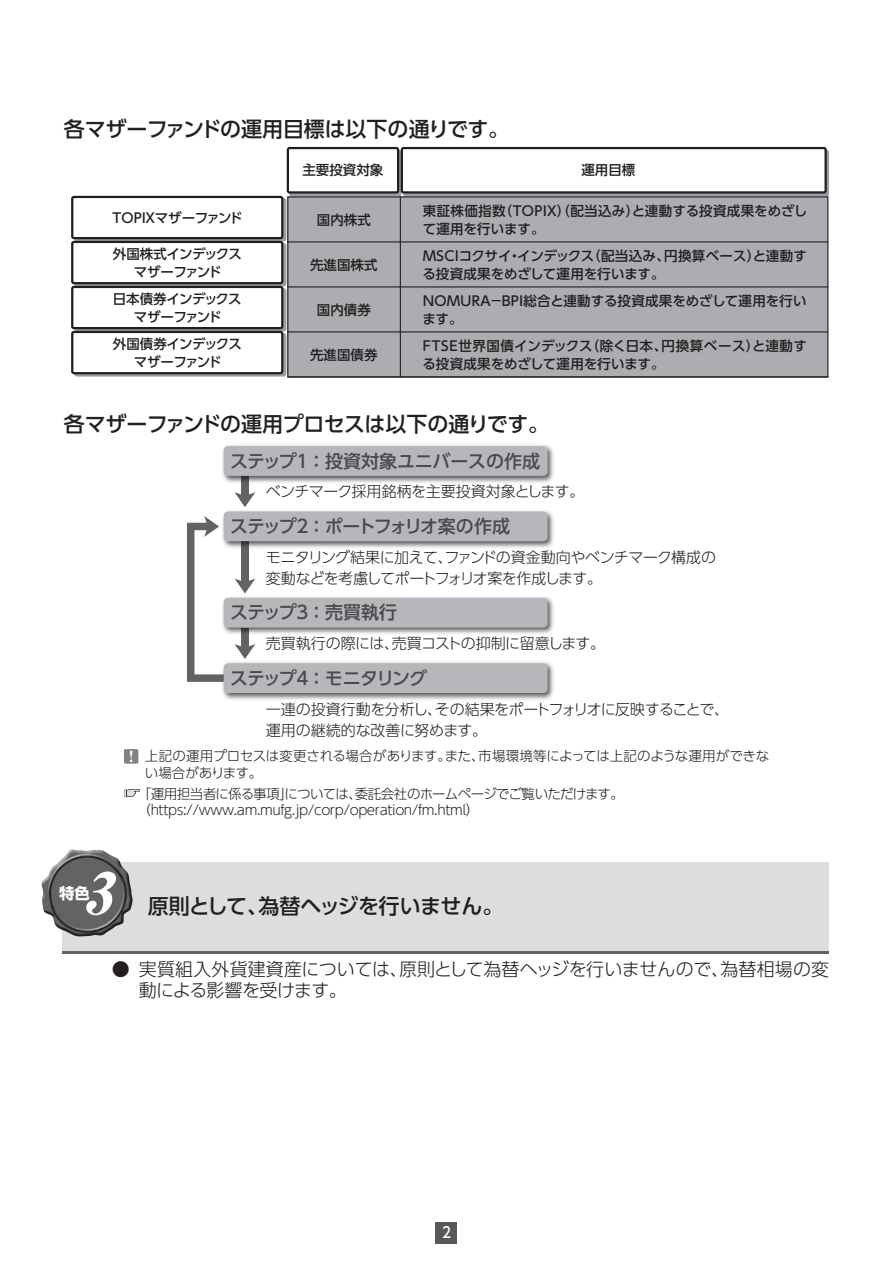
<style>
.page{position:relative;width:893px;height:1263px;background:#fff}
.page>*{position:absolute;margin:0;border:0;box-sizing:border-box;transform-origin:0 0}
.t1{font:italic 58.5px "Midashi Min Pr 5 MA31";color:#fff;scale:1.04 1}
.t2{font:500 21px "UD Shin Go Pro";letter-spacing:-.02em;color:#231f20}
.t3{font:300 18px/21px "UD Shin Go Pro";letter-spacing:-.01em;color:#231f20}
.t4{font:500 18px "UD Shin Go Pro";letter-spacing:-.105em;color:#494a4b}
.t5{font:500 18px "UD Shin Go Pro";letter-spacing:-.01em;color:#494a4b}
.t6{font:500 18px "UD Shin Go Pro";letter-spacing:-.045em;color:#494a4b}
.t7{font:700 15.3px "UD Shin Go Pro";color:#fff}
.t8{font:300 15px/21px "UD Shin Go Pro";letter-spacing:-.03em;color:#231f20}
.t9{font:500 15px "UD Shin Go Pro";color:#fff;scale:.9 1}
.t10{font:500 13.5px/18px "UD Shin Go Pro";letter-spacing:-.005em;color:#231f20}
.t11{font:300 13.5px/16.5px "UD Shin Go Pro";letter-spacing:-.03em;color:#231f20}
.t12{font:300 13.5px/16.5px "UD Shin Go Pro";letter-spacing:-.005em;color:#231f20}
.t13{font:500 13.5px/18px "UD Shin Go Pro";letter-spacing:-.045em;color:#231f20;text-align:center}
.t14{font:500 13.5px "UD Shin Go Pro";letter-spacing:-.165em;color:#231f20}
</style>
<div class="page">
<div style="left:436px;top:1222px;width:21px;height:21px;background:#57585a"></div>
<div style="left:74px;top:198px;width:212px;height:44px;border:2px solid #9b9da0;border-radius:2px"></div>
<div style="left:72px;top:197px;width:210px;height:41px;background:#fff;border-radius:2px"></div>
<div style="left:71px;top:196px;width:212px;height:43px;border:2px solid #231f20;border-radius:2px"></div>
<div style="left:74px;top:243px;width:212px;height:44px;border:2px solid #9b9da0;border-radius:2px"></div>
<div style="left:72px;top:242px;width:210px;height:41px;background:#fff;border-radius:2px"></div>
<div style="left:71px;top:241px;width:212px;height:43px;border:2px solid #231f20;border-radius:2px"></div>
<div style="left:289px;top:150px;width:112px;height:46px;border:2px solid #9b9da0;border-radius:2px"></div>
<div style="left:288px;top:148px;width:110px;height:44px;background:#fff;border-radius:2px"></div>
<div style="left:287px;top:147px;width:112px;height:47px;border:2px solid #231f20;border-radius:2px"></div>
<div style="left:403px;top:150px;width:426px;height:46px;border:2px solid #9b9da0;border-radius:2px"></div>
<div style="left:402px;top:148px;width:424px;height:44px;background:#fff;border-radius:2px"></div>
<div style="left:401px;top:147px;width:426px;height:47px;border:2px solid #231f20;border-radius:2px"></div>
<div style="left:288px;top:197px;width:540px;height:180px;background:#acadb1"></div>
<hr style="left:288px;top:241px;width:540px;height:1px;background:#231f20">
<hr style="left:288px;top:286px;width:540px;height:1px;background:#231f20">
<hr style="left:288px;top:331px;width:540px;height:1px;background:#231f20">
<div style="left:287px;top:196px;width:541px;height:181px;border:1px solid #231f20"></div>
<hr style="left:400px;top:197px;width:1px;height:180px;background:#231f20">
<div style="left:74px;top:288px;width:212px;height:44px;border:2px solid #9b9da0;border-radius:2px"></div>
<div style="left:72px;top:287px;width:210px;height:41px;background:#fff;border-radius:2px"></div>
<div style="left:71px;top:286px;width:212px;height:43px;border:2px solid #231f20;border-radius:2px"></div>
<div style="left:74px;top:333px;width:212px;height:44px;border:2px solid #9b9da0;border-radius:2px"></div>
<div style="left:72px;top:332px;width:210px;height:41px;background:#fff;border-radius:2px"></div>
<div style="left:71px;top:331px;width:212px;height:43px;border:2px solid #231f20;border-radius:2px"></div>
<div style="left:241px;top:476px;width:8px;height:21px;background:#636366"></div>
<svg style="left:235px;top:492px;width:20px;height:15px"></svg>
<svg style="left:187px;top:516px;width:68px;height:166px"></svg>
<img style="left:222px;top:445px;width:332px;height:38px">
<div style="left:224px;top:446px;width:324px;height:30px;background:#b6b7bb;border-radius:4px"></div>
<img style="left:219px;top:510px;width:335px;height:40px">
<div style="left:224px;top:511px;width:324px;height:30px;background:#b6b7bb;border-radius:4px"></div>
<img style="left:219px;top:593px;width:335px;height:44px">
<div style="left:224px;top:598px;width:324px;height:29px;background:#b6b7bb;border-radius:4px"></div>
<img style="left:219px;top:659px;width:335px;height:41px">
<div style="left:224px;top:663px;width:324px;height:30px;background:#b6b7bb;border-radius:4px"></div>
<div style="left:124px;top:749px;width:14px;height:15px;background:#808285"></div>
<svg style="left:130px;top:751px;width:3px;height:11px"></svg>
<svg style="left:124px;top:788px;width:17px;height:10px"></svg>
<div style="left:63px;top:862px;width:766px;height:91px;background:#dcdddf"></div>
<hr style="left:63px;top:950px;width:766px;height:3px;background:#636366">
<img style="left:41px;top:850px;width:92px;height:87px">
<h2 class="t2" style="left:64px;top:112px;width:447px">各マザーファンドの運用目標は以下の通りです。</h2>
<p class="t14" style="left:110px;top:207px;width:134px">ＴＯＰＩＸマザーファンド</p>
<p class="t13" style="left:113px;top:244px;width:130px">外国株式インデックスマザーファンド</p>
<p class="t13" style="left:113px;top:289px;width:130px">日本債券インデックスマザーファンド</p>
<p class="t13" style="left:113px;top:334px;width:130px">外国債券インデックスマザーファンド</p>
<p class="t10" style="left:302px;top:161px;width:82px">主要投資対象</p>
<p class="t10" style="left:317px;top:210px;width:55px">国内株式</p>
<p class="t10" style="left:310px;top:255px;width:69px">先進国株式</p>
<p class="t10" style="left:317px;top:300px;width:55px">国内債券</p>
<p class="t10" style="left:310px;top:345px;width:69px">先進国債券</p>
<p class="t10" style="left:581px;top:161px;width:55px">運用目標</p>
<p class="t10" style="left:423px;top:201px;width:386px">東証株価指数（ＴＯＰＩＸ）（配当込み）と連動する投資成果をめざして運用を行います。</p>
<p class="t10" style="left:423px;top:246px;width:386px">ＭＳＣＩコクサイ・インデックス（配当込み、円換算ベース）と連動する投資成果をめざして運用を行います。</p>
<p class="t10" style="left:422px;top:291px;width:386px">ＮＯＭＵＲＡ－ＢＰＩ総合と連動する投資成果をめざして運用を行います。</p>
<p class="t10" style="left:420px;top:336px;width:388px">ＦＴＳＥ世界国債インデックス（除く日本、円換算ベース）と連動する投資成果をめざして運用を行います。</p>
<h2 class="t2" style="left:64px;top:407px;width:487px">各マザーファンドの運用プロセスは以下の通りです。</h2>
<h3 class="t5" style="left:230px;top:446px;width:312px">ステップ１ ：投資対象ユニバースの作成</h3>
<p class="t8" style="left:266px;top:480px;width:320px">ベンチマーク採用銘柄を主要投資対象とします。</p>
<h3 class="t4" style="left:230px;top:511px;width:281px">ステップ２ ：ポートフォリオ案の作成</h3>
<p class="t8" style="left:266px;top:546px;width:452px">モニタリング結果に加えて、ファンドの資金動向やベンチマーク構成の変動などを考慮してポートフォリオ案を作成します。</p>
<h3 class="t6" style="left:230px;top:597px;width:169px">ステップ３ ：売買執行</h3>
<p class="t8" style="left:266px;top:632px;width:341px">売買執行の際には、売買コストの抑制に留意します。</p>
<h3 class="t4" style="left:230px;top:664px;width:199px">ステップ４ ：モニタリング</h3>
<p class="t8" style="left:266px;top:698px;width:465px">一連の投資行動を分析し、その結果をポートフォリオに反映することで、運用の継続的な改善に努めます。</p>
<p class="t12" style="left:145px;top:747px;width:626px">上記の運用プロセスは変更される場合があります。また、市場環境等によっては上記のような運用ができない場合があります。</p>
<p class="t11" style="left:138px;top:785px;width:488px">「運用担当者に係る事項」については、委託会社のホームページでご覧いただけます。（https://www.am.mufg.jp/corp/operation/fm.html）</p>
<h1 class="t1" style="left:82px;top:848px;width:49px">3</h1>
<p class="t7" style="left:59px;top:881px;width:32px">特色</p>
<h2 class="t2" style="left:148px;top:889px;width:357px">原則として、為替ヘッジを行いません。</h2>
<h3 class="t3" style="left:139px;top:958px;width:692px;text-indent:-27px">● 実質組入外貨建資産については、原則として為替ヘッジを行いませんので、為替相場の変動による影響を受けます。</h3>
<p class="t9" style="left:442px;top:1220px;width:11px">2</p>
</div>
